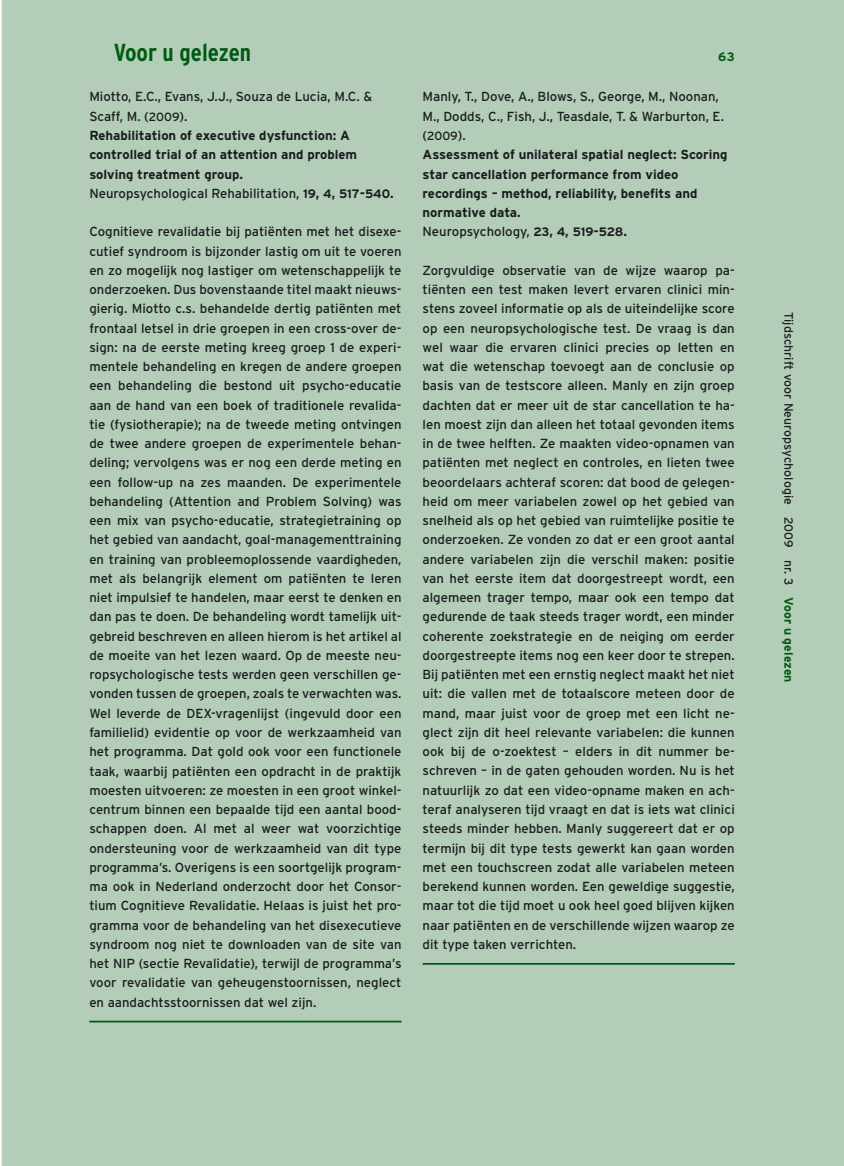
<style>
.page{position:relative;width:844px;height:1166px;background:#fff}
.page>*{position:absolute;margin:0;border:0;box-sizing:border-box;transform-origin:0 0}
.t1{font:700 condensed 24.5px "Interstate";color:#005a13}
.t2{font:13.12px/19.2px "Interstate";color:#1b1c20;text-align:justify}
.t3{font:700 13.12px/19.2px "Interstate";color:#1b1c20}
.t4{font:12.25px "Interstate";letter-spacing:.005em;color:#1b1c20}
.t5{font:700 12.25px "Interstate";letter-spacing:.005em;color:#005a13}
.t6{font:11.9px "Interstate";color:#1b1c20}
.s1{font-weight:400}
.s2{font-weight:400;font-size:11.9px}
.s3{font-size:12.25px}
.s4{font-size:13.12px}
.s5{font-size:11.9px}
.s6{font-weight:700;color:#005a13}
</style>
<div class="page">
<div style="left:1px;top:0;width:842px;height:1166px;background:#b3cdb8"></div>
<hr style="left:89px;top:1021px;width:312px;height:1px;background:#005a13">
<hr style="left:422px;top:963px;width:312px;height:2px;background:#005a13">
<h1 class="t1" style="left:114px;top:39px;width:139px">Voor u gelezen</h1>
<p class="t3" style="left:89px;top:87px;width:306px"><span class="s1">Miotto, E.C., Evans, J.J., Souza de Lucia, M.C. &amp; Scaff, M. (</span><span class="s2">2009</span><span class="s1">).<br></span>Rehabilitation of executive dysfunction: A controlled trial of an attention and problem solving treatment group.<br><span class="s1">Neuropsychological Rehabilitation,</span> <span class="s3">19</span>, <span class="s3">4</span>, <span class="s3">517</span>-<span class="s3">540</span>.</p>
<p class="t2" style="left:89px;top:222px;width:313px">Cognitieve revalidatie bij patiënten met het disexe&shy;cutief syndroom is bijzonder lastig om uit te voeren en zo mogelijk nog lastiger om wetenschappelijk te onderzoeken. Dus bovenstaande titel maakt nieuws&shy;gierig. Miotto c.s. behandelde dertig patiënten met frontaal letsel in drie groepen in een cross-over de&shy;sign: na de eerste meting kreeg groep 1 de experi&shy;mentele behandeling en kregen de andere groepen een behandeling die bestond uit psycho-educatie aan de hand van een boek of traditionele revalida&shy;tie (fysiotherapie); na de tweede meting ontvingen de twee andere groepen de experimentele behan&shy;deling; vervolgens was er nog een derde meting en een follow-up na zes maanden. De experimentele behandeling (Attention and Problem Solving) was een mix van psycho-educatie, strategietraining op het gebied van aandacht, goal-managementtraining en training van probleemoplossende vaardigheden, met als belangrijk element om patiënten te leren niet impulsief te handelen, maar eerst te denken en dan pas te doen. De behandeling wordt tamelijk uit&shy;gebreid beschreven en alleen hierom is het artikel al de moeite van het lezen waard. Op de meeste neu&shy;ropsychologische tests werden geen verschillen ge&shy;vonden tussen de groepen, zoals te verwachten was.<br>Wel leverde de DEX-vragenlijst (ingevuld door een familielid) evidentie op voor de werkzaamheid van het programma. Dat gold ook voor een functionele taak, waarbij patiënten een opdracht in de praktijk moesten uitvoeren: ze moesten in een groot winkel&shy;centrum binnen een bepaalde tijd een aantal bood&shy;schappen doen. Al met al weer wat voorzichtige ondersteuning voor de werkzaamheid van dit type programma’s. Overigens is een soortgelijk program&shy;ma ook in Nederland onderzocht door het Consor&shy;tium Cognitieve Revalidatie. Helaas is juist het pro&shy;gramma voor de behandeling van het disexecutieve syndroom nog niet te downloaden van de site van het NIP (sectie Revalidatie), terwijl de programma’s voor revalidatie van geheugenstoornissen, neglect en aandachtsstoornissen dat wel zijn.</p>
<p class="t5" style="left:718px;top:50px;width:18px">63</p>
<p class="t2" style="left:422px;top:87px;width:303px">Manly, T., Dove, A., Blows, S., George, M., Noonan,<br>M., Dodds, C., Fish, J., Teasdale, T. &amp; Warburton, E.</p>
<p class="t6" style="left:422px;top:129px;width:45px"><span class="s4">(</span>2009<span class="s4">).</span></p>
<p class="t3" style="left:422px;top:145px;width:306px">Assessment of unilateral spatial neglect: Scoring star cancellation performance from video recordings – method, reliability, benefits and normative data.<br><span class="s1">Neuropsychology,</span> <span class="s3">23</span>, <span class="s3">4</span>, <span class="s3">519</span>-<span class="s3">528</span>.</p>
<p class="t2" style="left:422px;top:260px;width:313px">Zorgvuldige observatie van de wijze waarop pa&shy;tiënten een test maken levert ervaren clinici min&shy;stens zoveel informatie op als de uiteindelijke score op een neuropsychologische test. De vraag is dan wel waar die ervaren clinici precies op letten en wat die wetenschap toevoegt aan de conclusie op basis van de testscore alleen. Manly en zijn groep dachten dat er meer uit de star cancellation te ha&shy;len moest zijn dan alleen het totaal gevonden items in de twee helften. Ze maakten video-opnamen van patiënten met neglect en controles, en lieten twee beoordelaars achteraf scoren: dat bood de gelegen&shy;heid om meer variabelen zowel op het gebied van snelheid als op het gebied van ruimtelijke positie te onderzoeken. Ze vonden zo dat er een groot aantal andere variabelen zijn die verschil maken: positie van het eerste item dat doorgestreept wordt, een algemeen trager tempo, maar ook een tempo dat gedurende de taak steeds trager wordt, een minder coherente zoekstrategie en de neiging om eerder doorgestreepte items nog een keer door te strepen.<br>Bij patiënten met een ernstig neglect maakt het niet uit: die vallen met de totaalscore meteen door de mand, maar juist voor de groep met een licht ne&shy;glect zijn dit heel relevante variabelen: die kunnen ook bij de o-zoektest – elders in dit nummer be&shy;schreven – in de gaten gehouden worden. Nu is het natuurlijk zo dat een video-opname maken en ach&shy;teraf analyseren tijd vraagt en dat is iets wat clinici steeds minder hebben. Manly suggereert dat er op termijn bij dit type tests gewerkt kan gaan worden met een touchscreen zodat alle variabelen meteen berekend kunnen worden. Een geweldige suggestie, maar tot die tijd moet u ook heel goed blijven kijken naar patiënten en de verschillende wijzen waarop ze dit type taken verrichten.</p>
<p class="t4" style="left:795px;top:312px;width:372px;rotate:90deg">Tijdschrift voor Neuropsychologie <span class="s5">2009</span> nr. <span class="s5">3</span> <span class="s6">Voor u gelezen</span></p>
<p class="t5" style="left:795px;top:597px;width:56px;rotate:90deg">Artikelen</p>
</div>
